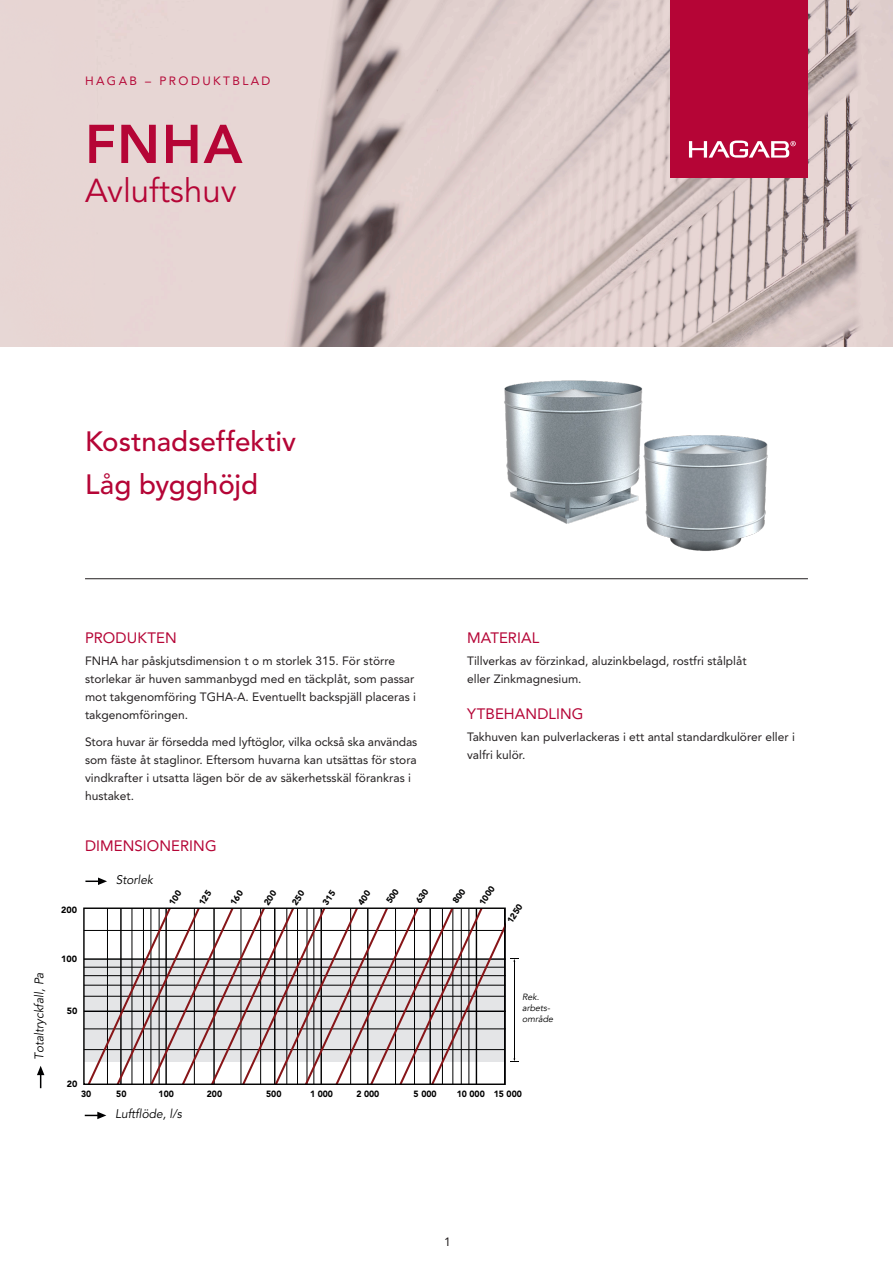
<style>
.page{position:relative;width:893px;height:1263px;background:#fff}
.page>*{position:absolute;margin:0;border:0;box-sizing:border-box;transform-origin:0 0}
.t1{font:800 54px "Avenir LT Std";color:#b50536}
.t2{font:33px "Avenir LT Std";color:#b50536}
.Datablad_-_mellanrubrik{font:500 27.75px "Avenir LT Std";color:#b50536}
.Datablad_-_mellanrubrik-2{font:15px "Avenir LT Std";letter-spacing:.005em;color:#b50536}
.Datablad_-_brödtext_avstånd_efter{font:15px "Avenir LT Std";letter-spacing:.005em;color:#b50536}
.t3{font:italic 12.45px "Avenir LT Std";color:#000001;scale:.96 1}
.Datablad_-_brödtext_avstånd_efter-2{font:12px/18px "Avenir LT Std";color:#231f20}
.t4{font:12px "Avenir LT Std";letter-spacing:.2em;color:#b50938}
.t5{font:900 9px "Avenir LT Std";color:#000001;scale:.96 1}
.t6{font:italic 9px/10.8px "Avenir";color:#000}
.t7{font:900 9px "Avenir LT Std";color:#000001}
.t8{font:900 8.7px "Avenir LT Std";color:#000001}
</style>
<div class="page">
<svg style="left:0;top:0;width:893px;height:347px;fill:#e4d3d0"></svg>
<div style="left:670px;top:0;width:138px;height:178px;background:#b50536"></div>
<svg style="left:689px;top:141px;width:107px;height:17px"></svg>
<hr style="left:85px;top:578px;width:723px;height:1px;background:#231f20">
<img style="left:460px;top:330px;width:231px;height:194px">
<img style="left:603px;top:391px;width:205px;height:189px">
<svg style="left:37px;top:1066px;width:7px;height:22px"></svg>
<svg style="left:85px;top:1112px;width:21px;height:7px"></svg>
<svg style="left:85px;top:877px;width:22px;height:8px"></svg>
<svg style="left:83px;top:907px;width:423px;height:178px"></svg>
<svg style="left:510px;top:1058px;width:9px;height:4px"></svg>
<hr style="left:514px;top:961px;width:1px;height:98px;background:#000">
<p class="t4" style="left:85px;top:74px;width:187px">HAGAB – PRODUKTBLAD</p>
<h1 class="t1" style="left:85px;top:112px;width:159px">FNHA</h1>
<h2 class="t2" style="left:85px;top:172px;width:153px">Avluftshuv</h2>
<p class="Datablad_-_mellanrubrik" style="left:85px;top:426px;width:213px">Kostnadseffektiv</p>
<p class="Datablad_-_mellanrubrik" style="left:85px;top:469px;width:175px">Låg bygghöjd</p>
<p class="Datablad_-_mellanrubrik-2" style="left:85px;top:629px;width:93px">PRODUKTEN</p>
<p class="Datablad_-_brödtext_avstånd_efter-2" style="left:85px;top:652px;width:332px">FNHA har påskjutsdimension t o m storlek 315. För större storlekar är huven sammanbygd med en täckplåt, som passar mot takgenomföring TGHA-A. Eventuellt backspjäll placeras i takgenomföringen.</p>
<p class="Datablad_-_brödtext_avstånd_efter-2" style="left:85px;top:732px;width:334px">Stora huvar är försedda med lyftöglor, vilka också ska användas som fäste åt staglinor. Eftersom huvarna kan utsättas för stora vindkrafter i utsatta lägen bör de av säkerhetsskäl förankras i hustaket.</p>
<p class="Datablad_-_mellanrubrik-2" style="left:467px;top:629px;width:74px">MATERIAL</p>
<p class="Datablad_-_brödtext_avstånd_efter-2" style="left:467px;top:652px;width:281px">Tillverkas av förzinkad, aluzinkbelagd, rostfri stålplåt eller Zinkmagnesium.</p>
<p class="Datablad_-_mellanrubrik-2" style="left:467px;top:705px;width:118px">YTBEHANDLING</p>
<p class="Datablad_-_brödtext_avstånd_efter-2" style="left:467px;top:728px;width:329px">Takhuven kan pulverlackeras i ett antal standardkulörer eller i valfri kulör.</p>
<p class="t3" style="left:32px;top:1060px;width:93px;rotate:-90deg">Totaltryckfall, Pa</p>
<p class="t7" style="left:61px;top:904px;width:17px">200</p>
<p class="Datablad_-_brödtext_avstånd_efter" style="left:85px;top:837px;width:133px">DIMENSIONERING</p>
<p class="t3" style="left:116px;top:872px;width:40px">Storlek</p>
<p class="t7" style="left:61px;top:953px;width:17px">100</p>
<p class="t7" style="left:67px;top:1005px;width:12px">50</p>
<p class="t7" style="left:67px;top:1078px;width:12px">20</p>
<p class="t8" style="left:477px;top:902px;width:23px;rotate:-57deg">1000</p>
<p class="t8" style="left:505px;top:920px;width:23px;rotate:-57deg">1250</p>
<p class="t6" style="left:522px;top:992px;width:33px">Rek. arbets&shy;område</p>
<p class="t5" style="left:81px;top:1088px;width:12px">30</p>
<p class="t5" style="left:116px;top:1088px;width:12px">50</p>
<p class="t5" style="left:494px;top:1088px;width:31px">15 000</p>
<p class="t5" style="left:159px;top:1088px;width:18px">100</p>
<p class="t5" style="left:207px;top:1088px;width:18px">200</p>
<p class="t5" style="left:266px;top:1088px;width:18px">500</p>
<p class="t5" style="left:310px;top:1088px;width:26px">1 000</p>
<p class="t5" style="left:356px;top:1088px;width:26px">2 000</p>
<p class="t5" style="left:457px;top:1088px;width:31px">10 000</p>
<p class="t5" style="left:414px;top:1088px;width:26px">5 000</p>
<p class="t3" style="left:115px;top:1106px;width:71px">Luftflöde, l/s</p>
<p class="Datablad_-_brödtext_avstånd_efter-2" style="left:444px;top:1233px;width:8px">1</p>
</div>
